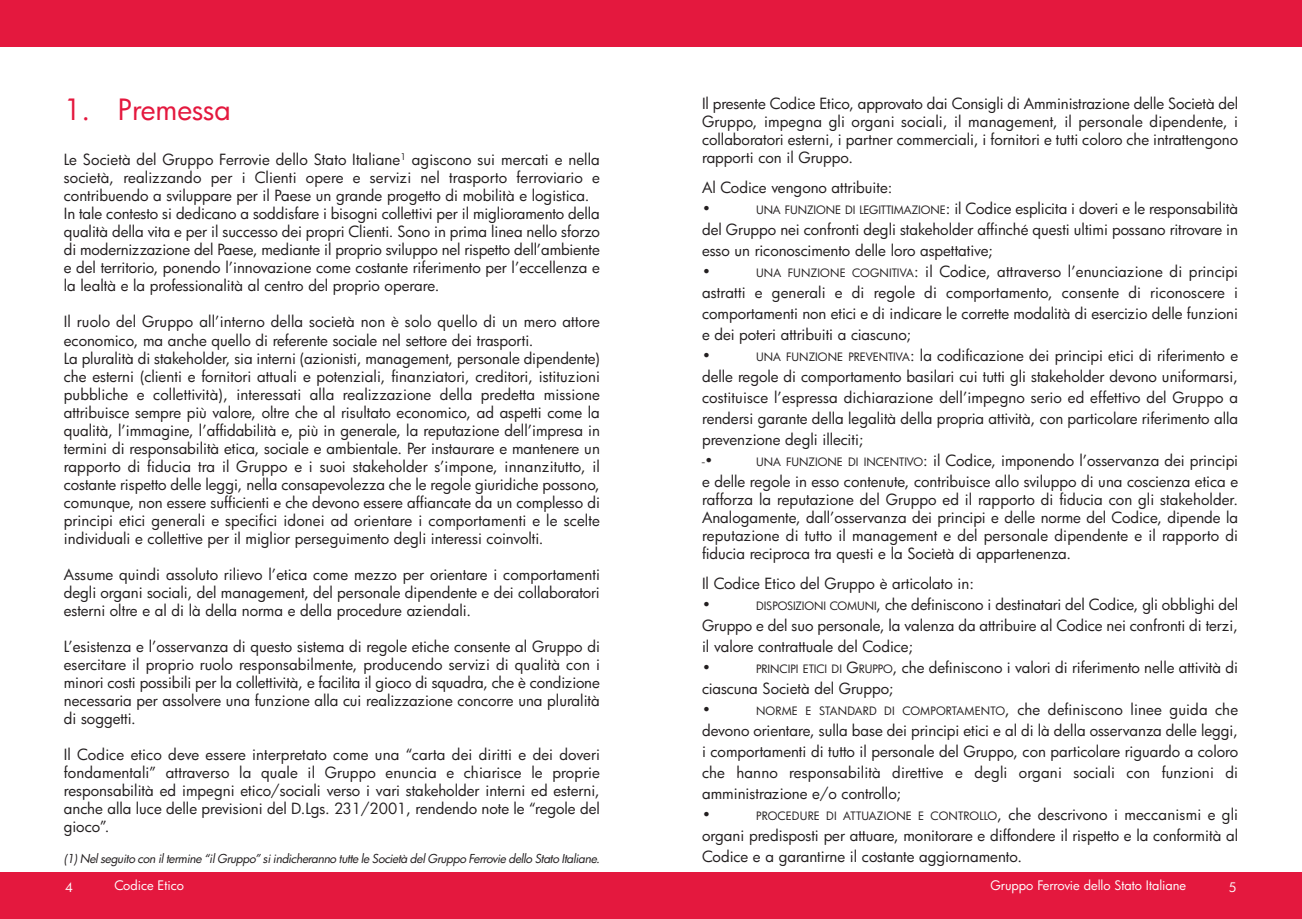
<style>
.page{position:relative;width:1302px;height:919px;background:#fff}
.page>*{position:absolute;margin:0;border:0;box-sizing:border-box;transform-origin:0 0}
.t1{font:28.5px "Futura";letter-spacing:-.005em;color:#e4183e}
.t2{font:15px/18px "Futura";color:#231f20}
.t3{font:15px "ABIGAIL";color:#231f20}
.t4{font:12.75px "Futura";color:#fff}
.t5{font:italic 12px "Futura";letter-spacing:-.03em;color:#231f20}
.t6{font:11.25px "Futura";letter-spacing:.015em;color:#231f20}
.s1{font-size:11.25px}
.s2{font-family:"Futura"}
.s3{font-size:15px}
</style>
<div class="page">
<div style="left:651px;top:0;width:650px;height:47px;background:#e4183e"></div>
<div style="left:651px;top:872px;width:650px;height:46px;background:#e4183e"></div>
<div style="left:0;top:0;width:651px;height:47px;background:#e4183e"></div>
<div style="left:0;top:872px;width:651px;height:46px;background:#e4183e"></div>
<h1 class="t1" style="left:64px;top:93px;width:169px">1. Premessa</h1>
<p class="t2" style="left:64px;top:151px;width:537px">Le Società del Gruppo Ferrovie dello Stato Italiane<sup>1</sup> agiscono sui mercati e nella società, realizzando per i Clienti opere e servizi nel trasporto ferroviario e contribuendo a sviluppare per il Paese un grande progetto di mobilità e logistica.<br>In tale contesto si dedicano a soddisfare i bisogni collettivi per il miglioramento della qualità della vita e per il successo dei propri Clienti. Sono in prima linea nello sforzo di modernizzazione del Paese, mediante il proprio sviluppo nel rispetto dell’ambiente e del territorio, ponendo l’innovazione come costante riferimento per l’eccellenza e la lealtà e la professionalità al centro del proprio operare.</p>
<p class="t2" style="left:64px;top:313px;width:537px">Il ruolo del Gruppo all’interno della società non è solo quello di un mero attore economico, ma anche quello di referente sociale nel settore dei trasporti.<br>La pluralità di stakeholder, sia interni (azionisti, management, personale dipendente) che esterni (clienti e fornitori attuali e potenziali, finanziatori, creditori, istituzioni pubbliche e collettività), interessati alla realizzazione della predetta missione attribuisce sempre più valore, oltre che al risultato economico, ad aspetti come la qualità, l’immagine, l’affidabilità e, più in generale, la reputazione dell’impresa in termini di responsabilità etica, sociale e ambientale. Per instaurare e mantenere un rapporto di fiducia tra il Gruppo e i suoi stakeholder s’impone, innanzitutto, il costante rispetto delle leggi, nella consapevolezza che le regole giuridiche possono, comunque, non essere sufficienti e che devono essere affiancate da un complesso di principi etici generali e specifici idonei ad orientare i comportamenti e le scelte individuali e collettive per il miglior perseguimento degli interessi coinvolti.</p>
<p class="t2" style="left:64px;top:565px;width:537px;text-align:justify">Assume quindi assoluto rilievo l’etica come mezzo per orientare i comportamenti degli organi sociali, del management, del personale dipendente e dei collaboratori esterni oltre e al di là della norma e della procedure aziendali.</p>
<p class="t2" style="left:64px;top:637px;width:537px;text-align:justify">L’esistenza e l’osservanza di questo sistema di regole etiche consente al Gruppo di esercitare il proprio ruolo responsabilmente, producendo servizi di qualità con i minori costi possibili per la collettività, e facilita il gioco di squadra, che è condizione necessaria per assolvere una funzione alla cui realizzazione concorre una pluralità di soggetti.</p>
<p class="t2" style="left:64px;top:745px;width:537px;text-align:justify">Il Codice etico deve essere interpretato come una “carta dei diritti e dei doveri fondamentali” attraverso la quale il Gruppo enuncia e chiarisce le proprie responsabilità ed impegni etico/sociali verso i vari stakeholder interni ed esterni, anche alla luce delle previsioni del D.Lgs. 231/2001, rendendo note le “regole del gioco”.</p>
<p class="t5" style="left:64px;top:852px;width:537px">(1) Nel seguito con il termine “il Gruppo” si indicheranno tutte le Società del Gruppo Ferrovie dello Stato Italiane.</p>
<p class="t2" style="left:702px;top:95px;width:537px;text-align:justify">Il presente Codice Etico, approvato dai Consigli di Amministrazione delle Società del Gruppo, impegna gli organi sociali, il management, il personale dipendente, i collaboratori esterni, i partner commerciali, i fornitori e tutti coloro che intrattengono rapporti con il Gruppo.</p>
<p class="t2" style="left:702px;top:178px;width:192px;line-height:21px">Al Codice vengono attribuite: •</p>
<p class="t2" style="left:702px;top:199px;width:537px;line-height:21px;text-indent:54px"><span class="s1">UNA FUNZIONE DI LEGITTIMAZIONE</span>: il Codice esplicita i doveri e le responsabilità del Gruppo nei confronti degli stakeholder affinché questi ultimi possano ritrovare in esso un riconoscimento delle loro aspettative;<br>•</p>
<p class="t2" style="left:702px;top:262px;width:537px;line-height:21px;text-indent:54px"><span class="s1">UNA FUNZIONE COGNITIVA</span>: il Codice, attraverso l’enunciazione di principi astratti e generali e di regole di comportamento, consente di riconoscere i comportamenti non etici e di indicare le corrette modalità di esercizio delle funzioni e dei poteri attribuiti a ciascuno;<br>•</p>
<p class="t2" style="left:702px;top:346px;width:537px;line-height:21px;text-align:justify;text-indent:54px"><span class="s1">UNA FUNZIONE PREVENTIVA</span>: la codificazione dei principi etici di riferimento e delle regole di comportamento basilari cui tutti gli stakeholder devono uniformarsi, costituisce l’espressa dichiarazione dell’impegno serio ed effettivo del Gruppo a rendersi garante della legalità della propria attività, con particolare riferimento alla prevenzione degli illeciti;</p>
<p class="t3" style="left:702px;top:452px;width:13px">-<span class="s2">•</span></p>
<p class="t2" style="left:702px;top:450px;width:537px;line-height:21px;text-align:right"><span class="s1">UNA FUNZIONE DI INCENTIVO</span>: il Codice, imponendo l’osservanza dei principi<br>e delle regole in esso contenute, contribuisce allo sviluppo di una coscienza etica e</p>
<p class="t2" style="left:702px;top:490px;width:537px;text-align:justify">rafforza la reputazione del Gruppo ed il rapporto di fiducia con gli stakeholder.<br>Analogamente, dall’osservanza dei principi e delle norme del Codice, dipende la reputazione di tutto il management e del personale dipendente e il rapporto di fiducia reciproca tra questi e la Società di appartenenza.</p>
<p class="t2" style="left:702px;top:573px;width:273px;line-height:21px">Il Codice Etico del Gruppo è articolato in: •</p>
<p class="t2" style="left:702px;top:594px;width:537px;line-height:21px;text-indent:54px"><span class="s1">DISPOSIZIONI COMUNI</span>, che definiscono i destinatari del Codice, gli obblighi del Gruppo e del suo personale, la valenza da attribuire al Codice nei confronti di terzi, il valore contrattuale del Codice;<br>•</p>
<p class="t2" style="left:702px;top:657px;width:537px;line-height:21px;text-indent:54px"><span class="s1">PRINCIPI ETICI DI</span> G<span class="s1">RUPPO</span>, che definiscono i valori di riferimento nelle attività di ciascuna Società del Gruppo;<br>•</p>
<p class="t6" style="left:756px;top:704px;width:483px">NORME E STANDARD DI COMPORTAMENTO<span class="s3">, che definiscono linee guida che</span></p>
<p class="t2" style="left:702px;top:720px;width:537px;line-height:21px">devono orientare, sulla base dei principi etici e al di là della osservanza delle leggi, i comportamenti di tutto il personale del Gruppo, con particolare riguardo a coloro che hanno responsabilità direttive e degli organi sociali con funzioni di amministrazione e/o controllo;<br>•</p>
<p class="t6" style="left:756px;top:809px;width:483px">PROCEDURE DI ATTUAZIONE E CONTROLLO<span class="s3">, che descrivono i meccanismi e gli</span></p>
<p class="t2" style="left:702px;top:825px;width:537px;line-height:21px">organi predisposti per attuare, monitorare e diffondere il rispetto e la conformità al<br>Codice e a garantirne il costante aggiornamento.</p>
<p class="t4" style="left:65px;top:879px;width:9px">4</p>
<p class="t4" style="left:114px;top:878px;width:71px">Codice Etico</p>
<p class="t4" style="left:990px;top:878px;width:197px">Gruppo Ferrovie dello Stato Italiane</p>
<p class="t4" style="left:1228px;top:879px;width:9px">5</p>
</div>
